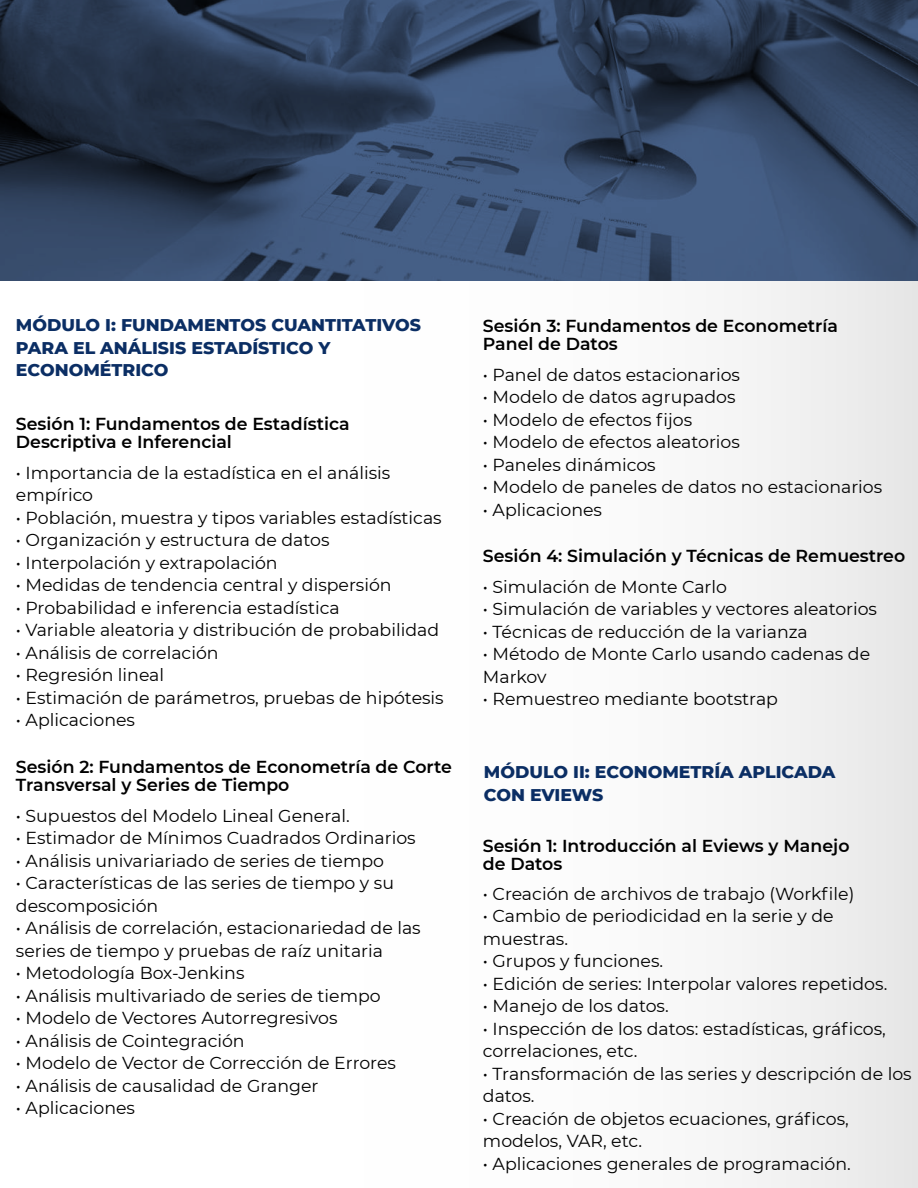
<style>
.page{position:relative;width:918px;height:1188px;background:#fff}
.page>*{position:absolute;margin:0;border:0;box-sizing:border-box;transform-origin:0 0}
.t1{font:17.4px/22.5px "Montserrat";color:#000}
.t2{font:600 17.4px/18.6px "Montserrat";color:#000}
.t3{font:800 17.4px/22.5px "Montserrat";color:#0b2e64}
</style>
<div class="page">
<div style="left:0;top:0;width:918px;height:1188px;background:linear-gradient(to right,#fff,#f0f0f0)"></div>
<svg style="left:0;top:0;width:918px;height:281px;background:#334663"></svg>
<p class="t3" style="left:16px;top:313px;width:407px">MÓDULO I: FUNDAMENTOS CUANTITATIVOS<br>PARA EL ANÁLISIS ESTADÍSTICO Y<br>ECONOMÉTRICO</p>
<p class="t2" style="left:16px;top:413px;width:335px">Sesión 1: Fundamentos de Estadística<br>Descriptiva e Inferencial</p>
<p class="t1" style="left:16px;top:461px;width:376px">• Importancia de la estadística en el análisis empírico</p>
<p class="t1" style="left:16px;top:506px;width:427px">• Población, muestra y tipos variables estadísticas</p>
<p class="t1" style="left:16px;top:528px;width:315px">• Organización y estructura de datos</p>
<p class="t1" style="left:16px;top:551px;width:263px">• Interpolación y extrapolación</p>
<p class="t1" style="left:16px;top:573px;width:377px">• Medidas de tendencia central y dispersión</p>
<p class="t1" style="left:16px;top:596px;width:325px">• Probabilidad e inferencia estadística</p>
<p class="t1" style="left:16px;top:618px;width:425px">• Variable aleatoria y distribución de probabilidad</p>
<p class="t1" style="left:16px;top:641px;width:204px">• Análisis de correlación</p>
<p class="t1" style="left:16px;top:663px;width:150px">• Regresión lineal</p>
<p class="t1" style="left:16px;top:686px;width:429px">• Estimación de parámetros, pruebas de hipótesis</p>
<p class="t1" style="left:16px;top:708px;width:121px">• Aplicaciones</p>
<p class="t2" style="left:16px;top:757px;width:438px">Sesión 2: Fundamentos de Econometría de Corte<br>Transversal y Series de Tiempo</p>
<p class="t1" style="left:16px;top:804px;width:335px">• Supuestos del Modelo Lineal General.</p>
<p class="t1" style="left:16px;top:826px;width:401px">• Estimador de Mínimos Cuadrados Ordinarios</p>
<p class="t1" style="left:16px;top:849px;width:370px">• Análisis univariariado de series de tiempo</p>
<p class="t1" style="left:16px;top:871px;width:380px">• Características de las series de tiempo y su descomposición</p>
<p class="t1" style="left:16px;top:916px;width:406px">• Análisis de correlación, estacionariedad de las series de tiempo y pruebas de raíz unitaria</p>
<p class="t1" style="left:16px;top:961px;width:230px">• Metodología Box-Jenkins</p>
<p class="t1" style="left:16px;top:984px;width:366px">• Análisis multivariado de series de tiempo</p>
<p class="t1" style="left:16px;top:1006px;width:323px">• Modelo de Vectores Autorregresivos</p>
<p class="t1" style="left:16px;top:1029px;width:230px">• Análisis de Cointegración</p>
<p class="t1" style="left:16px;top:1051px;width:382px">• Modelo de Vector de Corrección de Errores</p>
<p class="t1" style="left:16px;top:1074px;width:304px">• Análisis de causalidad de Granger</p>
<p class="t1" style="left:16px;top:1096px;width:121px">• Aplicaciones</p>
<p class="t2" style="left:483px;top:316px;width:356px">Sesión 3: Fundamentos de Econometría<br>Panel de Datos</p>
<p class="t1" style="left:483px;top:363px;width:259px">• Panel de datos estacionarios</p>
<p class="t1" style="left:483px;top:385px;width:254px">• Modelo de datos agrupados</p>
<p class="t1" style="left:483px;top:408px;width:211px">• Modelo de efectos fijos</p>
<p class="t1" style="left:483px;top:430px;width:258px">• Modelo de efectos aleatorios</p>
<p class="t1" style="left:483px;top:453px;width:174px">• Paneles dinámicos</p>
<p class="t1" style="left:483px;top:475px;width:401px">• Modelo de paneles de datos no estacionarios</p>
<p class="t1" style="left:483px;top:498px;width:121px">• Aplicaciones</p>
<p class="t2" style="left:483px;top:546px;width:424px">Sesión 4: Simulación y Técnicas de Remuestreo</p>
<p class="t1" style="left:483px;top:575px;width:246px">• Simulación de Monte Carlo</p>
<p class="t1" style="left:483px;top:597px;width:396px">• Simulación de variables y vectores aleatorios</p>
<p class="t1" style="left:483px;top:620px;width:326px">• Técnicas de reducción de la varianza</p>
<p class="t1" style="left:483px;top:642px;width:389px">• Método de Monte Carlo usando cadenas de<br>Markov</p>
<p class="t1" style="left:483px;top:687px;width:297px">• Remuestreo mediante bootstrap</p>
<p class="t3" style="left:484px;top:760px;width:353px">MÓDULO II: ECONOMETRÍA APLICADA<br>CON EVIEWS</p>
<p class="t2" style="left:483px;top:836px;width:368px">Sesión 1: Introducción al Eviews y Manejo de Datos</p>
<p class="t1" style="left:483px;top:882px;width:373px">• Creación de archivos de trabajo (Workfile)</p>
<p class="t1" style="left:483px;top:904px;width:352px">• Cambio de periodicidad en la serie y de muestras.</p>
<p class="t1" style="left:483px;top:949px;width:182px">• Grupos y funciones.</p>
<p class="t1" style="left:483px;top:972px;width:406px">• Edición de series: Interpolar valores repetidos.</p>
<p class="t1" style="left:483px;top:994px;width:187px">• Manejo de los datos.</p>
<p class="t1" style="left:483px;top:1017px;width:405px">• Inspección de los datos: estadísticas, gráficos, correlaciones, etc.</p>
<p class="t1" style="left:483px;top:1062px;width:430px">• Transformación de las series y descripción de los datos.</p>
<p class="t1" style="left:483px;top:1107px;width:367px">• Creación de objetos ecuaciones, gráficos, modelos, VAR, etc.</p>
<p class="t1" style="left:483px;top:1152px;width:369px">• Aplicaciones generales de programación.</p>
</div>
